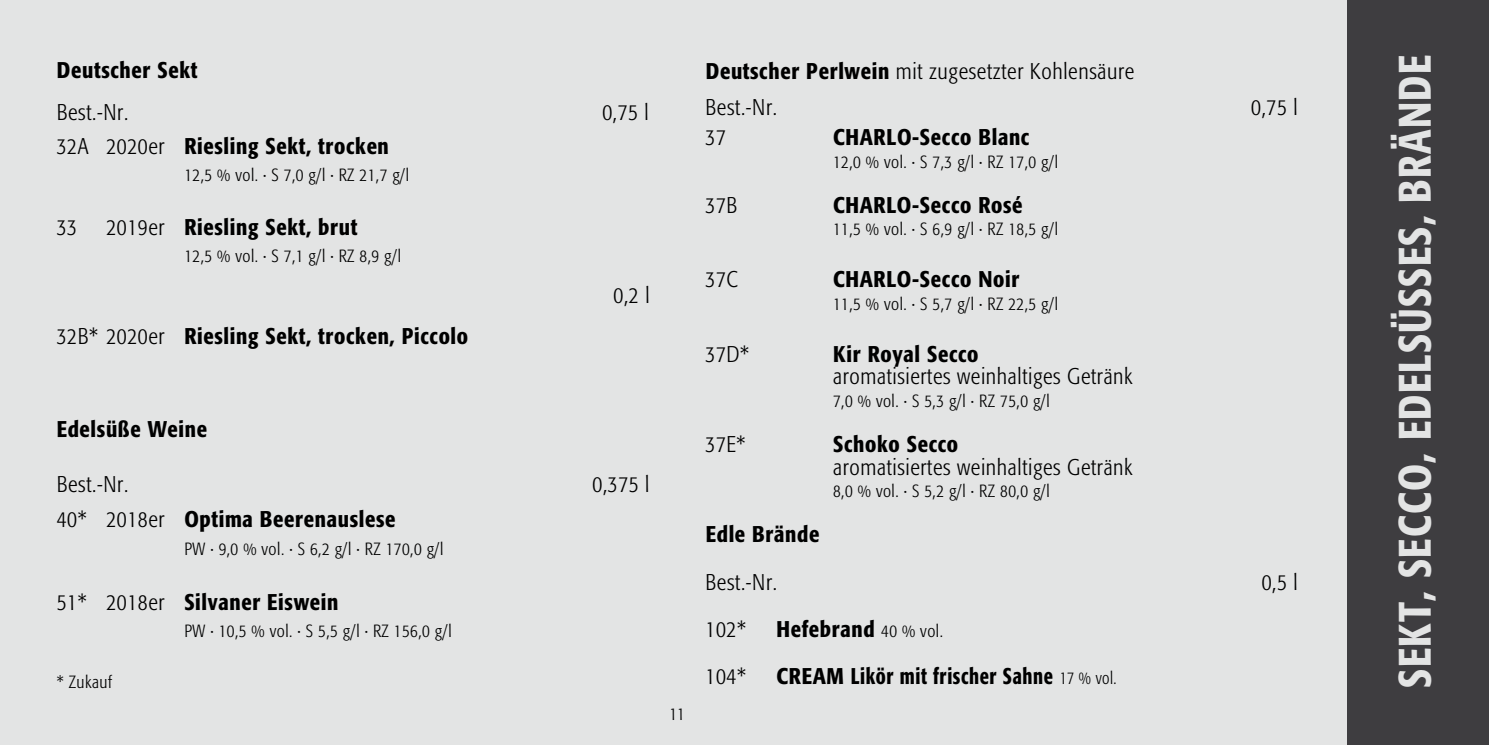
<style>
.page{position:relative;width:1489px;height:745px;background:#fff}
.page>*{position:absolute;margin:0;border:0;box-sizing:border-box;transform-origin:0 0}
.t1{font:500 45px "Formata Condensed BQ";letter-spacing:.03em;color:#e3e4e4;scale:.93 1}
.t2{font:500 22.5px "Formata Condensed BQ";letter-spacing:.03em;color:#000}
.t3{font:300 22.5px/36.8px "Formata Condensed BQ";letter-spacing:.03em;color:#000}
.t4{font:300 17.5px "Formata Condensed BQ";letter-spacing:.03em;color:#000}
.s1{font-weight:300}
.s2{font-weight:500}
.s3{font-weight:300;font-size:17.5px}
</style>
<div class="page">
<div style="left:0;top:0;width:1488px;height:744px;background:#e3e4e4"></div>
<div style="left:1347px;top:0;width:141px;height:744px;background:#3e3d40"></div>
<p class="t2" style="left:57px;top:57px;width:142px">Deutscher Sekt</p>
<p class="t3" style="left:57px;top:94px;width:73px">Best.-Nr.</p>
<p class="t3" style="left:602px;top:94px;width:48px">0,75 l</p>
<p class="t2" style="left:57px;top:132px;width:334px"><span class="s1">32A 2020er</span> Riesling Sekt, trocken</p>
<p class="t4" style="left:184px;top:164px;width:226px">12,5 % vol. · S 7,0 g/l · RZ 21,7 g/l</p>
<p class="t3" style="left:57px;top:209px;width:22px">33</p>
<p class="t2" style="left:106px;top:213px;width:252px"><span class="s1">2019er</span> Riesling Sekt, brut</p>
<p class="t4" style="left:184px;top:245px;width:218px">12,5 % vol. · S 7,1 g/l · RZ 8,9 g/l</p>
<p class="t3" style="left:613px;top:277px;width:37px">0,2 l</p>
<p class="t2" style="left:57px;top:322px;width:413px"><span class="s1">32B* 2020er</span> Riesling Sekt, trocken, Piccolo</p>
<p class="t2" style="left:57px;top:415px;width:152px">Edelsüße Weine</p>
<p class="t3" style="left:57px;top:466px;width:73px">Best.-Nr.</p>
<p class="t3" style="left:592px;top:466px;width:58px">0,375 l</p>
<p class="t2" style="left:57px;top:505px;width:340px"><span class="s1">40* 2018er</span> Optima Beerenauslese</p>
<p class="t4" style="left:184px;top:538px;width:261px">PW · 9,0 % vol. · S 6,2 g/l · RZ 170,0 g/l</p>
<p class="t2" style="left:57px;top:587px;width:283px"><span class="s1">51* 2018er</span> Silvaner Eiswein</p>
<p class="t4" style="left:184px;top:620px;width:269px">PW · 10,5 % vol. · S 5,5 g/l · RZ 156,0 g/l</p>
<p class="t3" style="left:705px;top:53px;width:430px"><span class="s2">Deutscher Perlwein</span> mit zugesetzter Kohlensäure<br>Best.-Nr.</p>
<p class="t3" style="left:1251px;top:89px;width:48px">0,75 l</p>
<p class="t3" style="left:705px;top:119px;width:22px">37</p>
<p class="t2" style="left:833px;top:123px;width:198px">CHARLO-Secco Blanc</p>
<p class="t4" style="left:833px;top:151px;width:226px">12,0 % vol. · S 7,3 g/l · RZ 17,0 g/l</p>
<p class="t3" style="left:705px;top:186px;width:33px">37B</p>
<p class="t2" style="left:833px;top:191px;width:191px">CHARLO-Secco Rosé</p>
<p class="t4" style="left:833px;top:219px;width:226px">11,5 % vol. · S 6,9 g/l · RZ 18,5 g/l</p>
<p class="t3" style="left:705px;top:261px;width:34px">37C</p>
<p class="t2" style="left:833px;top:265px;width:188px">CHARLO-Secco Noir</p>
<p class="t4" style="left:833px;top:293px;width:226px">11,5 % vol. · S 5,7 g/l · RZ 22,5 g/l</p>
<p class="t3" style="left:705px;top:336px;width:45px">37D*</p>
<p class="t2" style="left:833px;top:340px;width:147px">Kir Royal Secco</p>
<p class="t3" style="left:833px;top:358px;width:301px">aromatisiertes weinhaltiges Getränk</p>
<p class="t4" style="left:833px;top:390px;width:218px">7,0 % vol. · S 5,3 g/l · RZ 75,0 g/l</p>
<p class="t3" style="left:705px;top:426px;width:41px">37E*</p>
<p class="t2" style="left:833px;top:430px;width:127px">Schoko Secco</p>
<p class="t3" style="left:833px;top:448px;width:301px">aromatisiertes weinhaltiges Getränk</p>
<p class="t4" style="left:833px;top:480px;width:218px">8,0 % vol. · S 5,2 g/l · RZ 80,0 g/l</p>
<p class="t2" style="left:705px;top:520px;width:115px">Edle Brände</p>
<p class="t3" style="left:705px;top:563px;width:73px">Best.-Nr.</p>
<p class="t3" style="left:1261px;top:563px;width:37px">0,5 l</p>
<p class="t3" style="left:705px;top:610px;width:42px">102*</p>
<p class="t2" style="left:776px;top:614px;width:168px">Hefebrand <span class="s3">40 % vol.</span></p>
<p class="t4" style="left:57px;top:671px;width:57px">* Zukauf</p>
<p class="t3" style="left:705px;top:658px;width:42px">104*</p>
<p class="t2" style="left:776px;top:662px;width:341px">CREAM Likör mit frischer Sahne <span class="s3">17 % vol.</span></p>
<p class="t4" style="left:669px;top:703px;width:17px">11</p>
<h1 class="t1" style="left:1387px;top:687px;width:681px;rotate:-90deg">SEKT, SECCO, EDELSÜSSES, BRÄNDE</h1>
</div>
